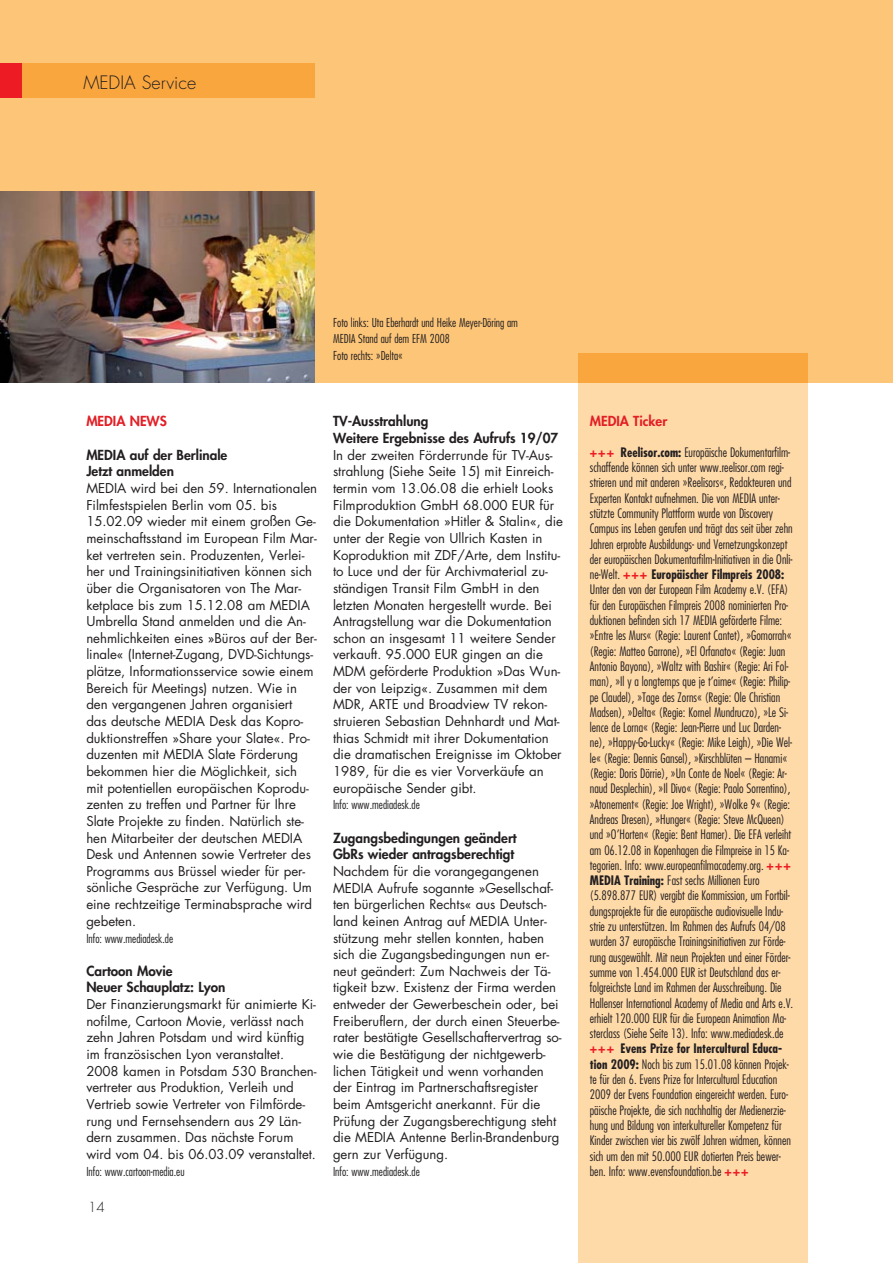
<style>
.page{position:relative;width:893px;height:1263px;background:#fff}
.page>*{position:absolute;margin:0;border:0;box-sizing:border-box;transform-origin:0 0}
.t1{font:300 18px "Futura";color:#231f20}
.t2{font:800 13.5px/16.6px "Futura";color:#231f20}
.t3{font:800 13.5px "Futura";color:#e31f26}
.t4{font:300 13.5px "Futura";color:#231f20}
.t5{font:13.2px/16.6px "Futura LT";letter-spacing:-.005em;color:#231f20}
.t6{font:300 condensed 12.75px/15.3px "Futura";color:#231f20}
.t7{font:300 condensed 12px/16.6px "Futura";color:#231f20}
.s1{font-weight:800;font-stretch:normal;color:#ed1c24}
.s2{font-weight:700}
</style>
<div class="page">
<div style="left:0;top:0;width:892px;height:383px;background:#fdc578"></div>
<img style="left:0;top:191px;width:314px;height:192px">
<div style="left:578px;top:362px;width:230px;height:901px;background:#ffdaa9"></div>
<div style="left:578px;top:353px;width:230px;height:30px;background:#faa63f"></div>
<div style="left:0;top:64px;width:314px;height:34px;background:#faa63f"></div>
<div style="left:0;top:64px;width:21px;height:34px;background:#ed1c24"></div>
<h1 class="t1" style="left:83px;top:74px;width:114px">MEDIA Service</h1>
<p class="t7" style="left:333px;top:315px;width:186px">Foto links: Uta Eberhardt und Heike Meyer-Döring am<br>MEDIA Stand auf dem EFM 2008<br>Foto rechts: »Delta«</p>
<p class="t3" style="left:86px;top:415px;width:82px">MEDIA NEWS</p>
<p class="t2" style="left:86px;top:447px;width:143px">MEDIA auf der Berlinale<br>Jetzt anmelden</p>
<p class="t5" style="left:86px;top:481px;width:232px">MEDIA wird bei den 59. Internationalen Filmfestspielen Berlin vom 05. bis 15.02.09 wieder mit einem großen Ge&shy;meinschaftsstand im European Film Mar&shy;ket vertreten sein. Produzenten, Verlei&shy;her und Trainingsinitiativen können sich über die Organisatoren von The Mar&shy;ketplace bis zum 15.12.08 am MEDIA Umbrella Stand anmelden und die An&shy;nehmlichkeiten eines »Büros auf der Ber&shy;linale« (Internet-Zugang, DVD-Sichtungs&shy;plätze, Informationsservice sowie einem Bereich für Meetings) nutzen. Wie in den vergangenen Jahren organisiert<br>das deutsche MEDIA Desk das Kopro&shy;duktionstreffen »Share your Slate«. Pro&shy;duzenten mit MEDIA Slate Förderung bekommen hier die Möglichkeit, sich<br>mit potentiellen europäischen Koprodu&shy;zenten zu treffen und Partner für Ihre Slate Projekte zu finden. Natürlich ste&shy;hen Mitarbeiter der deutschen MEDIA Desk und Antennen sowie Vertreter des Programms aus Brüssel wieder für per&shy;sönliche Gespräche zur Verfügung. Um eine rechtzeitige Terminabsprache wird gebeten.</p>
<p class="t7" style="left:86px;top:931px;width:88px">Info: www.mediadesk.de</p>
<p class="t2" style="left:86px;top:964px;width:141px">Cartoon Movie<br>Neuer Schauplatz: Lyon</p>
<p class="t5" style="left:86px;top:997px;width:232px">Der Finanzierungsmarkt für animierte Ki&shy;nofilme, Cartoon Movie, verlässt nach zehn Jahren Potsdam und wird künftig im französischen Lyon veranstaltet.<br>2008 kamen in Potsdam 530 Branchen&shy;vertreter aus Produktion, Verleih und Vertrieb sowie Vertreter von Filmförde&shy;rung und Fernsehsendern aus 29 Län&shy;dern zusammen. Das nächste Forum wird vom 04. bis 06.03.09 veranstaltet.</p>
<p class="t7" style="left:86px;top:1164px;width:100px">Info: www.cartoon-media.eu</p>
<p class="t4" style="left:88px;top:1201px;width:18px">14</p>
<p class="t2" style="left:333px;top:414px;width:227px">TV-Ausstrahlung<br>Weitere Ergebnisse des Aufrufs 19/07</p>
<p class="t5" style="left:333px;top:448px;width:231px">In der zweiten Förderrunde für TV-Aus&shy;strahlung (Siehe Seite 15) mit Einreich&shy;termin vom 13.06.08 die erhielt Looks Filmproduktion GmbH 68.000 EUR für die Dokumentation »Hitler &amp; Stalin«, die unter der Regie von Ullrich Kasten in Koproduktion mit ZDF/Arte, dem Institu&shy;to Luce und der für Archivmaterial zu&shy;ständigen Transit Film GmbH in den letzten Monaten hergestellt wurde. Bei Antragstellung war die Dokumentation schon an insgesamt 11 weitere Sender verkauft. 95.000 EUR gingen an die MDM geförderte Produktion »Das Wun&shy;der von Leipzig«. Zusammen mit dem MDR, ARTE und Broadview TV rekon&shy;struieren Sebastian Dehnhardt und Mat&shy;thias Schmidt mit ihrer Dokumentation die dramatischen Ereignisse im Oktober 1989, für die es vier Vorverkäufe an europäische Sender gibt.</p>
<p class="t7" style="left:333px;top:797px;width:88px">Info: www.mediadesk.de</p>
<p class="t2" style="left:333px;top:830px;width:185px">Zugangsbedingungen geändert<br>GbRs wieder antragsberechtigt</p>
<p class="t5" style="left:333px;top:864px;width:230px">Nachdem für die vorangegangenen MEDIA Aufrufe sogannte »Gesellschaf&shy;ten bürgerlichen Rechts« aus Deutsch&shy;land keinen Antrag auf MEDIA Unter&shy;stützung mehr stellen konnten, haben sich die Zugangsbedingungen nun er&shy;neut geändert: Zum Nachweis der Tä&shy;tigkeit bzw. Existenz der Firma werden entweder der Gewerbeschein oder, bei Freiberuflern, der durch einen Steuerbe&shy;rater bestätigte Gesellschaftervertrag so&shy;wie die Bestätigung der nichtgewerb&shy;lichen Tätigkeit und wenn vorhanden der Eintrag im Partnerschaftsregister beim Amtsgericht anerkannt. Für die Prüfung der Zugangsberechtigung steht die MEDIA Antenne Berlin-Brandenburg gern zur Verfügung.</p>
<p class="t7" style="left:333px;top:1164px;width:88px">Info: www.mediadesk.de</p>
<p class="t3" style="left:590px;top:415px;width:79px">MEDIA Ticker</p>
<p class="t6" style="left:590px;top:445px;width:205px"><span class="s1">+++</span> <span class="s2">Reelisor.com:</span> Europäische Dokumentarfilm&shy;schaffende können sich unter www.reelisor.com regi&shy;strieren und mit anderen »Reelisors«, Redakteuren und Experten Kontakt aufnehmen. Die von MEDIA unter&shy;stützte Community Plattform wurde von Discovery Campus ins Leben gerufen und trägt das seit über zehn Jahren erprobte Ausbildungs- und Vernetzungskonzept der europäischen Dokumentarfilm-Initiativen in die Onli&shy;ne-Welt. <span class="s1">+++</span> <span class="s2">Europäischer Filmpreis 2008:<br></span>Unter den von der European Film Academy e.V. (EFA) für den Europäischen Filmpreis 2008 nominierten Pro&shy;duktionen befinden sich 17 MEDIA geförderte Filme: »Entre les Murs« (Regie: Laurent Cantet), »Gomorrah« (Regie: Matteo Garrone), »El Orfanato« (Regie: Juan Antonio Bayona), »Waltz with Bashir« (Regie: Ari Fol&shy;man), »Il y a longtemps que je t’aime« (Regie: Philip&shy;pe Claudel), »Tage des Zorns« (Regie: Ole Christian Madsen), »Delta« (Regie: Kornel Mundruczo), »Le Si&shy;lence de Lorna« (Regie: Jean-Pierre und Luc Darden&shy;ne), »Happy-Go-Lucky« (Regie: Mike Leigh), »Die Wel&shy;le« (Regie: Dennis Gansel), »Kirschblüten – Hanami« (Regie: Doris Dörrie), »Un Conte de Noel« (Regie: Ar&shy;naud Desplechin), »Il Divo« (Regie: Paolo Sorrentino), »Atonement« (Regie: Joe Wright), »Wolke 9« (Regie:<br>Andreas Dresen), »Hunger« (Regie: Steve McQueen) und »O’Horten« (Regie: Bent Hamer). Die EFA verleiht am 06.12.08 in Kopenhagen die Filmpreise in 15 Ka&shy;tegorien. Info: www.europeanfilmacademy.org. <span class="s1">+++ </span><span class="s2">MEDIA Training:</span> Fast sechs Millionen Euro (5.898.877 EUR) vergibt die Kommission, um Fortbil&shy;dungsprojekte für die europäische audiovisuelle Indu&shy;strie zu unterstützen. Im Rahmen des Aufrufs 04/08 wurden 37 europäische Trainingsinitiativen zur Förde&shy;rung ausgewählt. Mit neun Projekten und einer Förder&shy;summe von 1.454.000 EUR ist Deutschland das er&shy;folgreichste Land im Rahmen der Ausschreibung. Die Hallenser International Academy of Media and Arts e.V. erhielt 120.000 EUR für die European Animation Ma&shy;sterclass (Siehe Seite 13). Info: www.mediadesk.de <span class="s1">+++</span> <span class="s2">Evens Prize for Intercultural Educa&shy;tion 2009:</span> Noch bis zum 15.01.08 können Projek&shy;te für den 6. Evens Prize for Intercultural Education 2009 der Evens Foundation eingereicht werden. Euro&shy;päische Projekte, die sich nachhaltig der Medienerzie&shy;hung und Bildung von interkultureller Kompetenz für Kinder zwischen vier bis zwölf Jahren widmen, können sich um den mit 50.000 EUR dotierten Preis bewer&shy;ben. Info: www.evensfoundation.be <span class="s1">+++</span></p>
</div>
